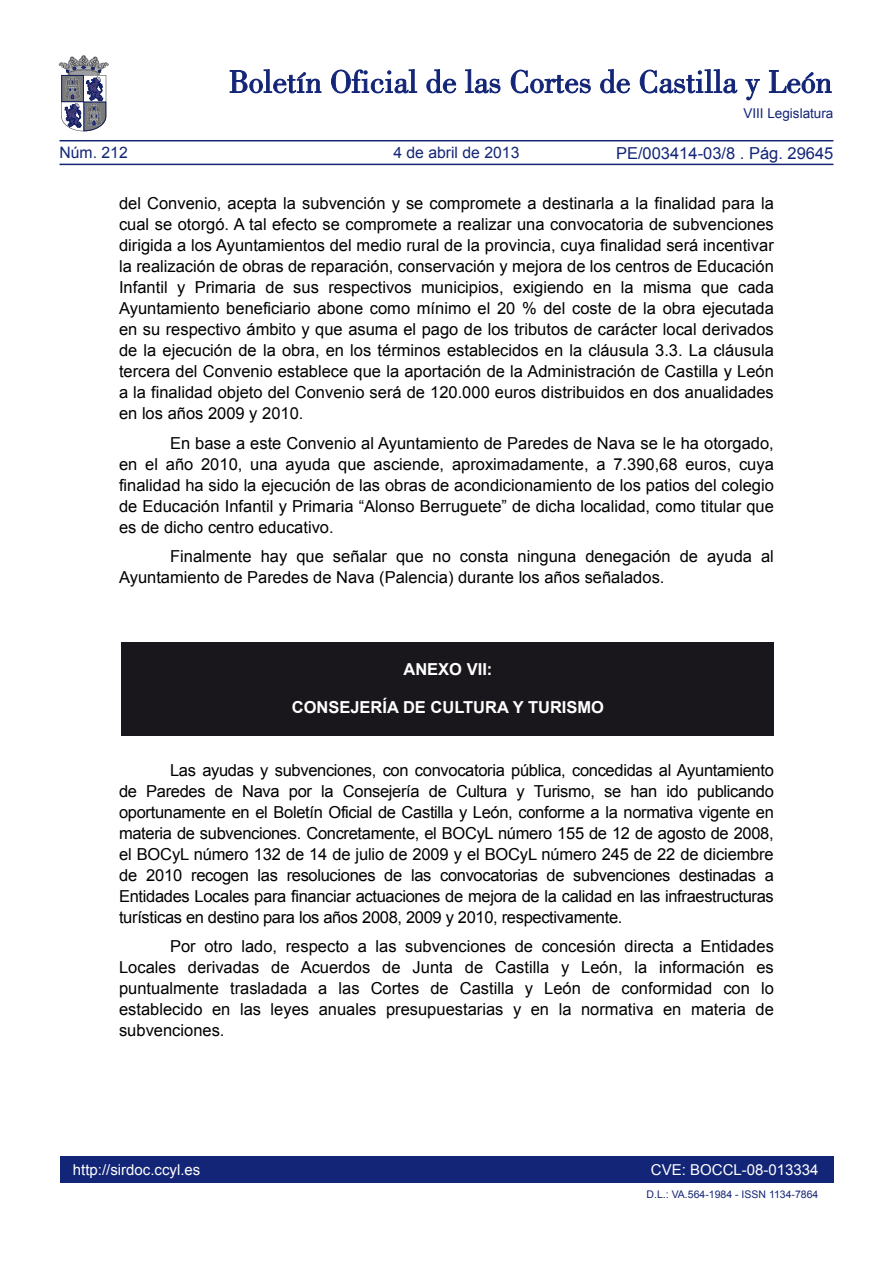
<style>
.page{position:relative;width:893px;height:1263px;background:#fff}
.page>*{position:absolute;margin:0;border:0;box-sizing:border-box;transform-origin:0 0}
.TEXTO_NORMAL{font:16.5px/21px "Arial";color:#000;text-align:justify}
.TEXTO_NORMAL-2{font:700 16.5px "Arial";color:#fff}
.t1{font:16.5px "Arial";color:#132577}
.t2{font:15.75px "Arial";color:#132577}
.t3{font:15px "Arial";color:#fff}
.t4{font:13.5px "Arial";color:#132577}
.TEXTO_NORMAL-3{font:10.5px "Arial";color:#132577}
</style>
<div class="page">
<div style="left:60px;top:1157px;width:773px;height:26px;background:#132577"></div>
<hr style="left:60px;top:164px;width:773px;height:1px;background:#132577">
<hr style="left:60px;top:140px;width:773px;height:1px;background:#132577">
<svg style="left:230px;top:69px;width:91px;height:24px"></svg>
<svg style="left:331px;top:69px;width:86px;height:24px"></svg>
<svg style="left:426px;top:69px;width:30px;height:24px"></svg>
<svg style="left:465px;top:69px;width:35px;height:24px"></svg>
<svg style="left:511px;top:70px;width:80px;height:23px"></svg>
<svg style="left:600px;top:69px;width:30px;height:24px"></svg>
<svg style="left:640px;top:69px;width:97px;height:24px"></svg>
<svg style="left:745px;top:79px;width:15px;height:21px"></svg>
<svg style="left:769px;top:70px;width:62px;height:23px"></svg>
<svg style="left:59px;top:55px;width:49px;height:76px"></svg>
<div style="left:122px;top:642px;width:652px;height:93px;background:#1a171c"></div>
<p class="t4" style="left:743px;top:105px;width:92px">VIII Legislatura</p>
<p class="t1" style="left:616px;top:142px;width:219px">PE/003414-03/8 . Pág. 29645</p>
<p class="TEXTO_NORMAL" style="left:119px;top:193px;width:656px">del Convenio, acepta la subvención y se compromete a destinarla a la finalidad para la cual se otorgó. A tal efecto se compromete a realizar una convocatoria de subvenciones dirigida a los Ayuntamientos del medio rural de la provincia, cuya finalidad será incentivar la realización de obras de reparación, conservación y mejora de los centros de Educación Infantil y Primaria de sus respectivos municipios, exigiendo en la misma que cada Ayuntamiento beneficiario abone como mínimo el 20 % del coste de la obra ejecutada en su respectivo ámbito y que asuma el pago de los tributos de carácter local derivados de la ejecución de la obra, en los términos establecidos en la cláusula 3.3. La cláusula tercera del Convenio establece que la aportación de la Administración de Castilla y León a la finalidad objeto del Convenio será de 120.000 euros distribuidos en dos anualidades en los años 2009 y 2010.</p>
<p class="TEXTO_NORMAL" style="left:119px;top:432px;width:656px;text-indent:51px">En base a este Convenio al Ayuntamiento de Paredes de Nava se le ha otorgado, en el año 2010, una ayuda que asciende, aproximadamente, a 7.390,68 euros, cuya finalidad ha sido la ejecución de las obras de acondicionamiento de los patios del colegio de Educación Infantil y Primaria “Alonso Berruguete” de dicha localidad, como titular que es de dicho centro educativo.</p>
<p class="TEXTO_NORMAL" style="left:119px;top:546px;width:656px;text-indent:51px">Finalmente hay que señalar que no consta ninguna denegación de ayuda al<br>Ayuntamiento de Paredes de Nava (Palencia) durante los años señalados.</p>
<p class="t2" style="left:60px;top:142px;width:70px">Núm. 212</p>
<p class="t2" style="left:393px;top:142px;width:128px">4 de abril de 2013</p>
<p class="TEXTO_NORMAL-2" style="left:403px;top:658px;width:90px">ANEXO VII:</p>
<p class="TEXTO_NORMAL-2" style="left:292px;top:696px;width:314px">CONSEJERÍA DE CULTURA Y TURISMO</p>
<p class="TEXTO_NORMAL" style="left:119px;top:759px;width:656px;text-indent:51px">Las ayudas y subvenciones, con convocatoria pública, concedidas al Ayuntamiento de Paredes de Nava por la Consejería de Cultura y Turismo, se han ido publicando oportunamente en el Boletín Oficial de Castilla y León, conforme a la normativa vigente en materia de subvenciones. Concretamente, el BOCyL número 155 de 12 de agosto de 2008, el BOCyL número 132 de 14 de julio de 2009 y el BOCyL número 245 de 22 de diciembre de 2010 recogen las resoluciones de las convocatorias de subvenciones destinadas a Entidades Locales para financiar actuaciones de mejora de la calidad en las infraestructuras turísticas en destino para los años 2008, 2009 y 2010, respectivamente.</p>
<p class="TEXTO_NORMAL" style="left:119px;top:936px;width:656px;text-indent:51px">Por otro lado, respecto a las subvenciones de concesión directa a Entidades Locales derivadas de Acuerdos de Junta de Castilla y León, la información es puntualmente trasladada a las Cortes de Castilla y León de conformidad con lo establecido en las leyes anuales presupuestarias y en la normativa en materia de subvenciones.</p>
<p class="t3" style="left:73px;top:1159px;width:129px">http://sirdoc.ccyl.es</p>
<p class="t3" style="left:651px;top:1159px;width:169px">CVE: BOCCL-08-013334</p>
<p class="TEXTO_NORMAL-3" style="left:647px;top:1188px;width:173px">D.L.: VA.564-1984 - ISSN 1134-7864</p>
</div>
